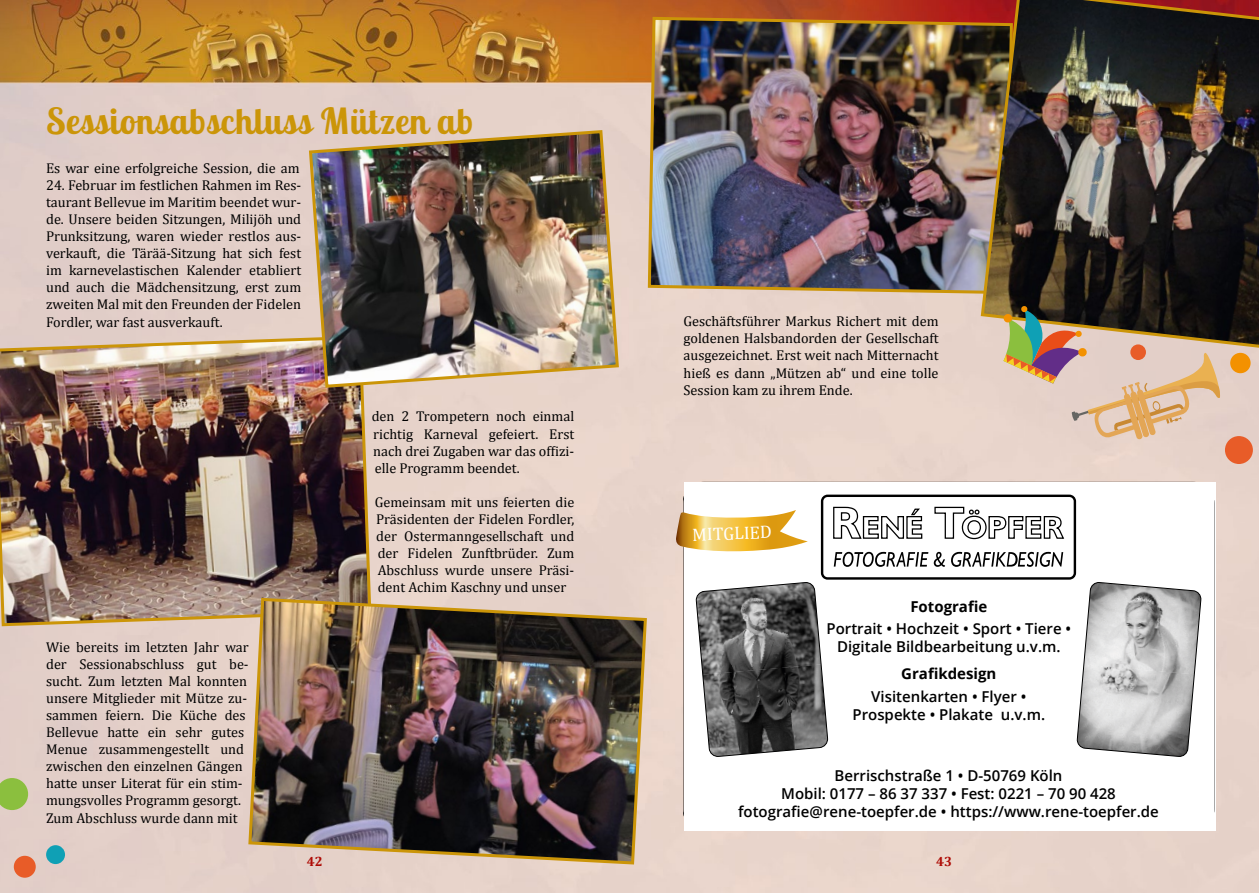
<style>
.page{position:relative;width:1259px;height:893px;background:#fff}
.page>*{position:absolute;margin:0;border:0;box-sizing:border-box;transform-origin:0 0}
.t1{font:700 36px "Lobster Two";letter-spacing:.02em;color:#cb9508}
.t2{font:18px "Cambria";color:#fff}
.t3{font:600 15px/18px "Open Sans";color:#000;text-align:center}
.t4{font:700 15px "Open Sans";color:#000}
.t5{font:14.25px/17.1px "Cambria";color:#000;text-align:justify}
.t6{font:700 13.5px "Cambria";color:#ae0b05}
</style>
<div class="page">
<img style="left:0;top:0;width:1259px;height:893px">
<img style="left:646px;top:15px;width:333px;height:281px">
<img style="left:0;top:334px;width:373px;height:294px">
<img style="left:247px;top:596px;width:401px;height:270px">
<img style="left:979px;top:0;width:280px;height:351px">
<img style="left:307px;top:128px;width:313px;height:261px">
<svg style="left:687px;top:489px;width:521px;height:336px"></svg>
<div style="left:1208px;top:482px;width:6px;height:348px;background:#fff"></div>
<hr style="left:684px;top:482px;width:3px;height:348px;background:#fff">
<div style="left:684px;top:482px;width:530px;height:7px;background:#fff"></div>
<div style="left:684px;top:825px;width:530px;height:5px;background:#fff"></div>
<div style="left:684px;top:483px;width:24px;height:17px;background:#fff"></div>
<div style="left:1197px;top:484px;width:17px;height:16px;background:#fff"></div>
<div style="left:1196px;top:813px;width:17px;height:17px;background:#fff"></div>
<div style="left:684px;top:813px;width:15px;height:17px;background:#fff"></div>
<svg style="left:1003px;top:306px;width:218px;height:134px;background:#b9a38e"></svg>
<div style="left:14px;top:856px;width:22px;height:22px;background:#e85c28;border-radius:50%"></div>
<svg style="left:0;top:778px;width:28px;height:32px"></svg>
<div style="left:1225px;top:436px;width:27px;height:28px;background:#e85c28;border-radius:50%"></div>
<div style="left:46px;top:845px;width:19px;height:19px;background:#0fa0b5;border-radius:50%"></div>
<div style="left:1130px;top:344px;width:16px;height:16px;background:#e85c28;border-radius:50%"></div>
<div style="left:1230px;top:353px;width:20px;height:20px;background:#f39100;border-radius:50%"></div>
<svg style="left:675px;top:495px;width:526px;height:263px"></svg>
<h1 class="t1" style="left:46px;top:98px;width:428px">Sessionsabschluss Mützen ab</h1>
<p class="t5" style="left:46px;top:159px;width:255px">Es war eine erfolgreiche Session, die am</p>
<p class="t5" style="left:46px;top:176px;width:257px">24. Februar im festlichen Rahmen im Res&shy;taurant Bellevue im Maritim beendet wur&shy;de. Unsere beiden Sitzungen, Milijöh und Prunksitzung, waren wieder restlos aus&shy;verkauft, die Tärää-Sitzung hat sich fest im karnevelastischen Kalender etabliert und auch die Mädchensitzung, erst zum zweiten Mal mit den Freunden der Fidelen Fordler, war fast ausverkauft.</p>
<p class="t5" style="left:46px;top:638px;width:204px;text-align:left">Wie bereits im letzten Jahr war der Sessionabschluss gut be&shy;sucht. Zum letzten Mal konnten unsere Mitglieder mit Mütze zu&shy;sammen feiern. Die Küche des<br>Bellevue hatte ein sehr gutes<br>Menue zusammengestellt und zwischen den einzelnen Gängen hatte unser Literat für ein stim&shy;mungsvolles Programm gesorgt.<br>Zum Abschluss wurde dann mit</p>
<p class="t5" style="left:372px;top:408px;width:204px">den 2 Trompetern noch einmal richtig Karneval gefeiert. Erst nach drei Zugaben war das offizi&shy;elle Programm beendet.</p>
<p class="t5" style="left:375px;top:493px;width:201px">Gemeinsam mit uns feierten die Präsidenten der Fidelen Fordler, der Ostermanngesellschaft und der Fidelen Zunftbrüder. Zum Abschluss wurde unsere Präsi&shy;dent Achim Kaschny und unser</p>
<p class="t5" style="left:683px;top:313px;width:257px">Geschäftsführer Markus Richert mit dem goldenen Halsbandorden der Gesellschaft ausgezeichnet. Erst weit nach Mitternacht hieß es dann „Mützen ab“ und eine tolle Session kam zu ihrem Ende.</p>
<p class="t2" style="left:692px;top:524px;width:81px;rotate:-2deg">MITGLIED</p>
<p class="t4" style="left:910px;top:596px;width:78px">Fotografie</p>
<p class="t3" style="left:826px;top:619px;width:246px">Portrait • Hochzeit • Sport • Tiere •<br>Digitale Bildbearbeitung u.v.m.</p>
<p class="t4" style="left:901px;top:663px;width:97px">Grafikdesign</p>
<p class="t3" style="left:852px;top:687px;width:194px">Visitenkarten • Flyer •<br>Prospekte • Plakate u.v.m.</p>
<p class="t3" style="left:738px;top:766px;width:422px">Berrischstraße 1 • D-50769 Köln<br>Mobil: 0177 – 86 37 337 • Fest: 0221 – 70 90 428 fotografie@rene-toepfer.de • https://www.rene-toepfer.de</p>
<p class="t6" style="left:307px;top:852px;width:17px">42</p>
<p class="t6" style="left:936px;top:852px;width:17px">43</p>
</div>
